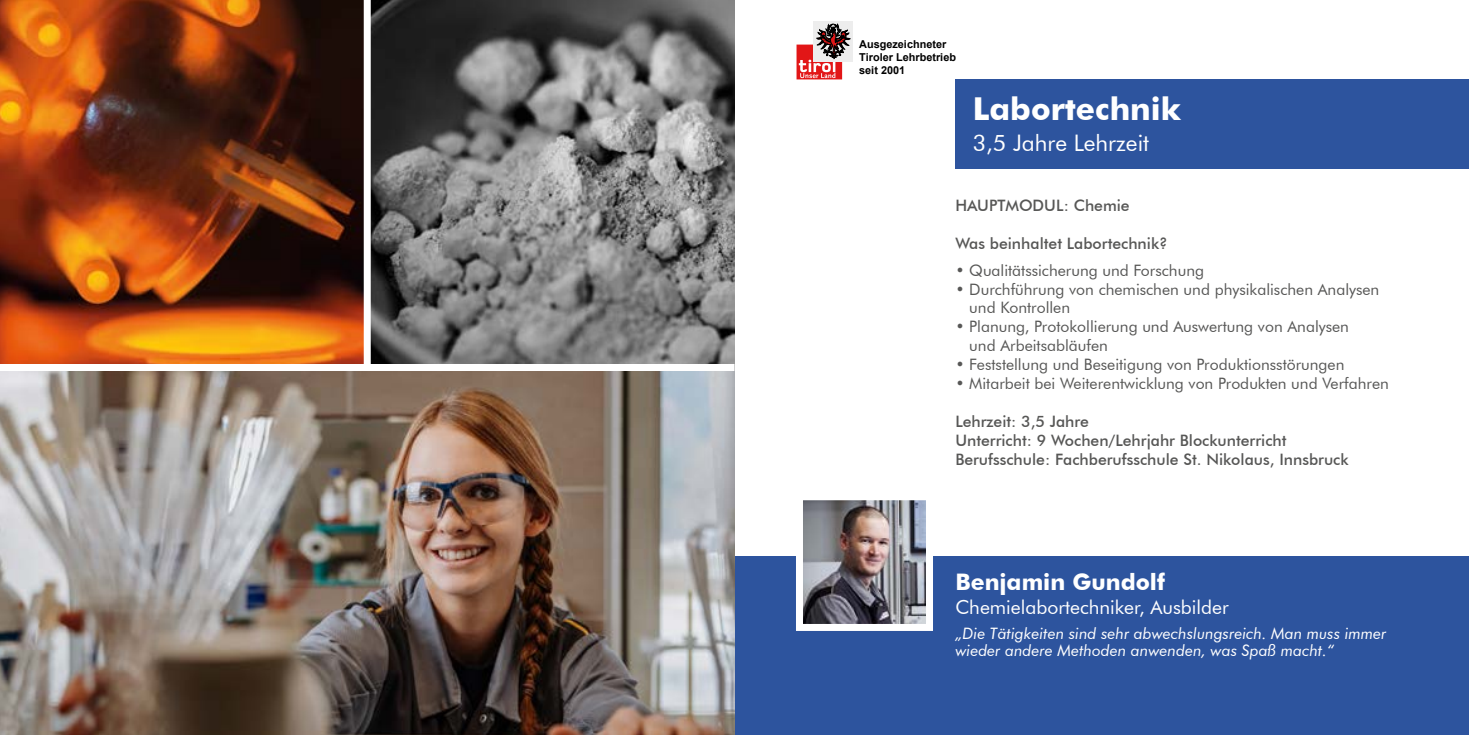
<style>
.page{position:relative;width:1469px;height:735px;background:#fff}
.page>*{position:absolute;margin:0;border:0;box-sizing:border-box;transform-origin:0 0}
.t1{font:700 31.5px "Futura BT";color:#fff}
.t2{font:22.75px "Futura BT";color:#fff}
.t3{font:700 22.75px "Futura BT";color:#fff}
.t4{font:19.25px "Futura BT";color:#fff}
.t5{font:15.75px/18.9px "Futura BT";color:#575756}
.t6{font:500 15.75px/18.9px "Futura BT";color:#575756}
.t7{font:italic 15.75px/17.5px "Futura BT";color:#fff}
.t8{font:700 10.85px/13.3px "Arial";color:#000}
</style>
<div class="page">
<div style="left:734px;top:556px;width:734px;height:178px;background:#2d549e"></div>
<div style="left:955px;top:79px;width:513px;height:90px;background:#2d549e"></div>
<div style="left:813px;top:21px;width:40px;height:40px;background:#ededed"></div>
<svg style="left:796px;top:23px;width:54px;height:56px"></svg>
<img style="left:0;top:371px;width:734px;height:363px">
<img style="left:796px;top:500px;width:137px;height:131px">
<img style="left:0;top:0;width:734px;height:364px">
<div style="left:364px;top:0;width:7px;height:371px;background:#fff"></div>
<p class="t8" style="left:859px;top:38px;width:98px">Ausgezeichneter<br>Tiroler Lehrbetrieb seit 2001</p>
<h1 class="t1" style="left:972px;top:89px;width:210px">Labortechnik</h1>
<h2 class="t2" style="left:972px;top:129px;width:178px">3,5 Jahre Lehrzeit</h2>
<p class="t6" style="left:955px;top:196px;width:176px">HAUPTMODUL: Chemie</p>
<p class="t6" style="left:955px;top:234px;width:214px">Was beinhaltet Labortechnik?</p>
<p class="t5" style="left:955px;top:260px;width:250px">• Qualitätssicherung und Forschung</p>
<p class="t5" style="left:969px;top:279px;width:411px;text-indent:-14px">• Durchführung von chemischen und physikalischen Analysen und Kontrollen</p>
<p class="t5" style="left:969px;top:317px;width:381px;text-indent:-14px">• Planung, Protokollierung und Auswertung von Analysen und Arbeitsabläufen</p>
<p class="t5" style="left:955px;top:355px;width:391px">• Feststellung und Beseitigung von Produktionsstörungen</p>
<p class="t5" style="left:955px;top:373px;width:435px">• Mitarbeit bei Weiterentwicklung von Produkten und Verfahren</p>
<p class="t6" style="left:955px;top:411px;width:395px">Lehrzeit: 3,5 Jahre<br>Unterricht: 9 Wochen/Lehrjahr Blockunterricht<br>Berufsschule: Fachberufsschule St. Nikolaus, Innsbruck</p>
<h2 class="t3" style="left:955px;top:567px;width:211px">Benjamin Gundolf</h2>
<p class="t4" style="left:955px;top:595px;width:275px">Chemielabortechniker, Ausbilder</p>
<p class="t7" style="left:955px;top:624px;width:433px">„Die Tätigkeiten sind sehr abwechslungsreich. Man muss immer wieder andere Methoden anwenden, was Spaß macht.“</p>
</div>
